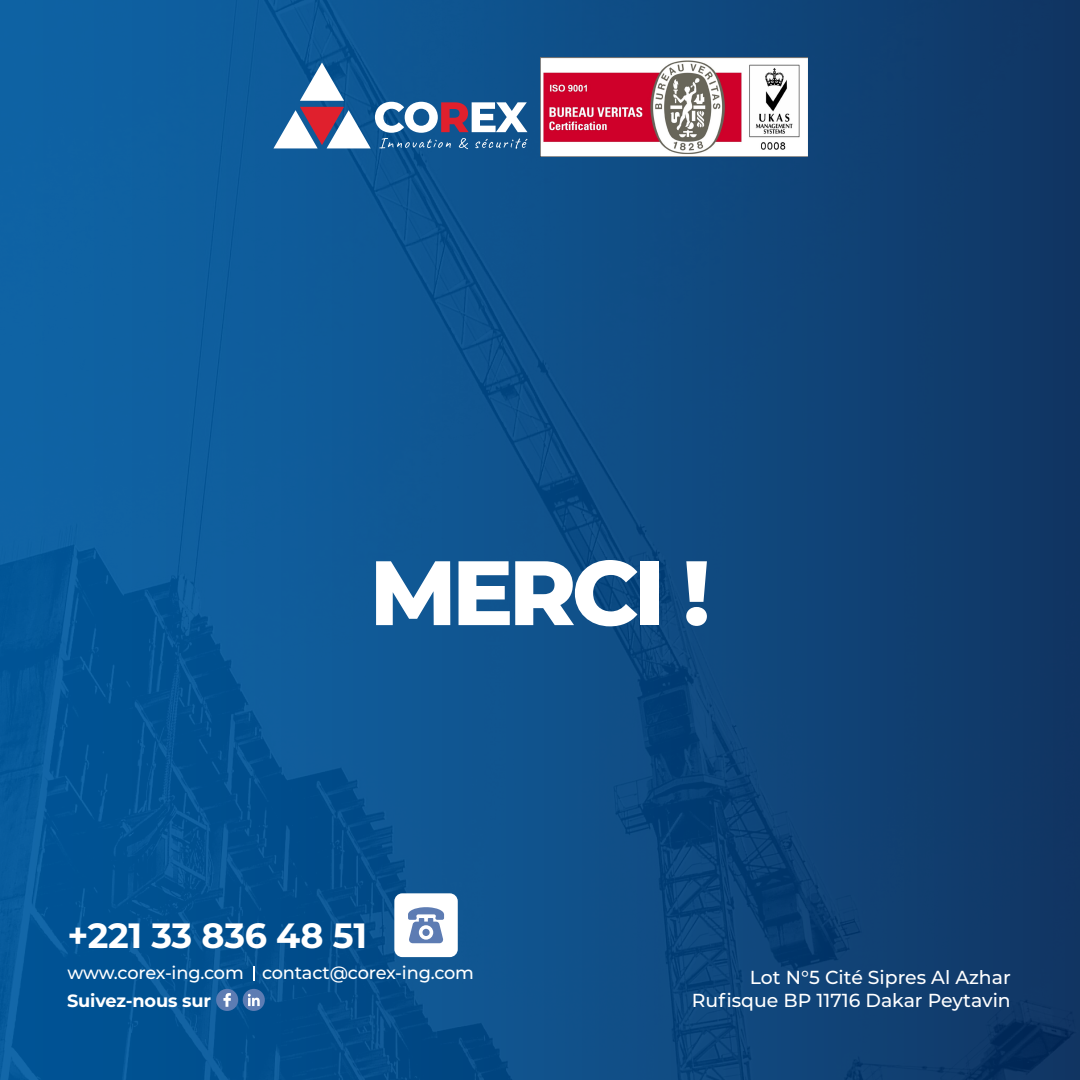
<style>
.page{position:relative;width:1080px;height:1080px;background:#fff}
.page>*{position:absolute;margin:0;border:0;box-sizing:border-box;transform-origin:0 0}
.t1{font:800 91.2px "Montserrat";letter-spacing:-.05em;color:#fff}
.t2{font:700 35.1px "Montserrat";letter-spacing:-.01em;color:#fff}
.t3{font:500 18.8px/22.6px "Montserrat";color:#fff;text-align:right}
.t4{font:500 17.7px "Montserrat";letter-spacing:-.01em;color:#fff}
.t5{font:700 17.7px "Montserrat";letter-spacing:-.01em;color:#fff}
</style>
<div class="page">
<img style="left:0;top:0;width:1080px;height:1079px">
<div style="left:394px;top:893px;width:64px;height:64px;background:#fff;border-radius:8px"></div>
<svg style="left:408px;top:907px;width:36px;height:36px"></svg>
<div style="left:422px;top:929px;width:8px;height:7px;background:#5d7cb3;border-radius:50%"></div>
<svg style="left:253px;top:966px;width:1px;height:14px"></svg>
<div style="left:243px;top:989px;width:22px;height:22px;background:#5d7cb3;border-radius:50%"></div>
<svg style="left:248px;top:994px;width:12px;height:12px"></svg>
<div style="left:216px;top:989px;width:22px;height:22px;background:#5d7cb3;border-radius:50%"></div>
<svg style="left:223px;top:993px;width:8px;height:14px"></svg>
<img style="left:541px;top:58px;width:267px;height:99px">
<svg style="left:273px;top:63px;width:255px;height:86px"></svg>
<h1 class="t1" style="left:370px;top:526px;width:342px">MERCI !</h1>
<h2 class="t2" style="left:68px;top:910px;width:301px">+221 33 836 48 51</h2>
<p class="t4" style="left:262px;top:961px;width:214px">contact@corex-ing.com</p>
<p class="t5" style="left:67px;top:988px;width:145px">Suivez-nous sur</p>
<p class="t4" style="left:68px;top:961px;width:178px">www.corex-ing.com</p>
<p class="t3" style="left:692px;top:965px;width:320px">Lot N°5 Cité Sipres Al Azhar<br>Rufisque BP 11716 Dakar Peytavin</p>
</div>
